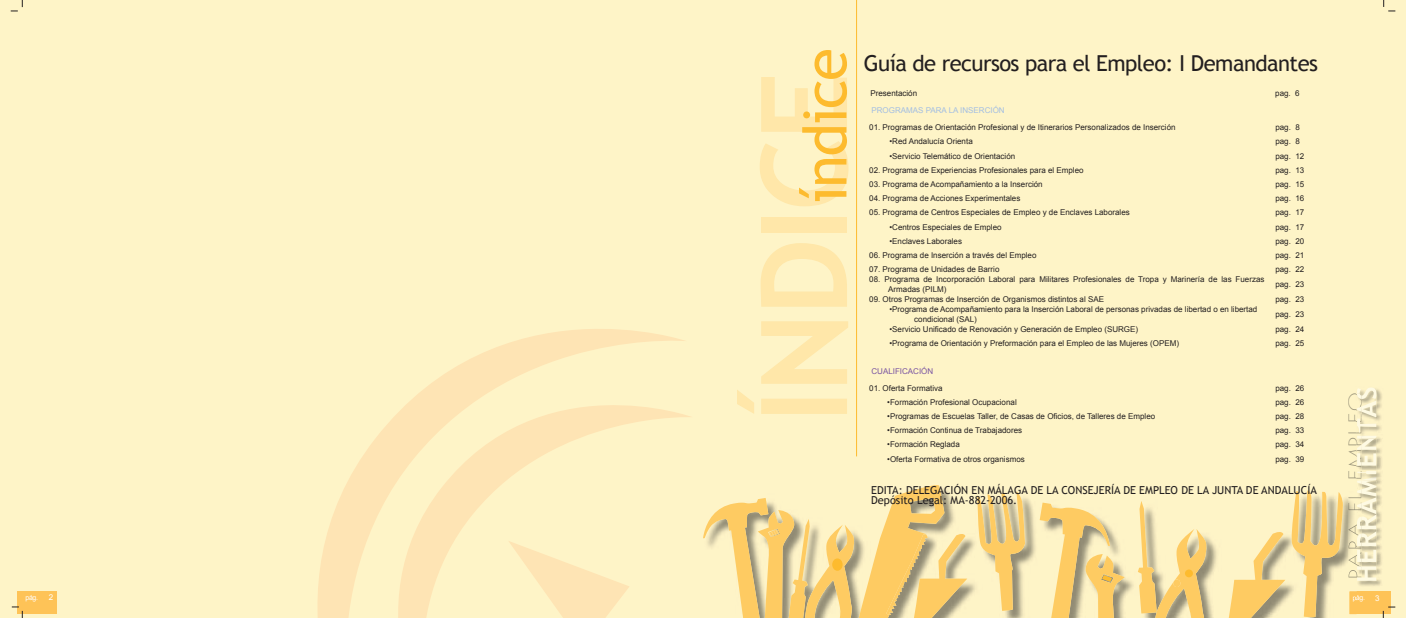
<style>
.page{position:relative;width:1406px;height:618px;background:#fff}
.page>*{position:absolute;margin:0;border:0;box-sizing:border-box;transform-origin:0 0}
.t1{font:700 120px "Trebuchet MS";letter-spacing:-.025em;color:#ffe7a9}
.t2{font:22px "Trebuchet MS";letter-spacing:-.025em;color:#231f20}
.t3{font:18px "Geometric 231 BT Light C";letter-spacing:.08em;color:#958f77;scale:1.25 1}
.t4{font:11px/10px "Trebuchet MS";color:#231f20}
.t5{font:8px/10px "Arial";color:#231f20}
.t6{font:8px "Arial";color:#a2bee3}
.t7{font:8px "Arial";color:#7954a2}
.t8{font:8px "Arial";color:#fff}
.t9{font:7px "Arial";letter-spacing:-.05em;color:#fff}
.s1{font-weight:400;font-size:60px;color:#fdbb2e}
</style>
<div class="page">
<div style="left:0;top:0;width:703px;height:618px;background:#fef4c7"></div>
<svg style="left:318px;top:329px;width:367px;height:289px"></svg>
<svg style="left:348px;top:362px;width:343px;height:256px"></svg>
<svg style="left:508px;top:541px;width:122px;height:77px"></svg>
<div style="left:17px;top:591px;width:39px;height:23px;background:#fec357"></div>
<svg style="left:11px;top:0;width:12px;height:12px"></svg>
<svg style="left:12px;top:607px;width:11px;height:11px"></svg>
<div style="left:703px;top:0;width:703px;height:618px;background:#fef4c7"></div>
<img style="left:1358px;top:389px;width:24px;height:197px">
<img style="left:1356px;top:394px;width:1px;height:85px">
<img style="left:1357px;top:387px;width:20px;height:194px">
<img style="left:1357px;top:394px;width:5px;height:183px">
<svg style="left:1357px;top:470px;width:25px;height:11px"></svg>
<img style="left:1377px;top:418px;width:5px;height:20px">
<img style="left:1376px;top:418px;width:1px;height:20px">
<svg style="left:1356px;top:418px;width:20px;height:20px"></svg>
<div style="left:1350px;top:591px;width:41px;height:23px;background:#fec357"></div>
<svg style="left:1383px;top:0;width:12px;height:12px"></svg>
<svg style="left:1383px;top:607px;width:12px;height:11px"></svg>
<img style="left:967px;top:498px;width:69px;height:120px">
<svg style="left:703px;top:485px;width:264px;height:133px"></svg>
<svg style="left:977px;top:491px;width:48px;height:120px"></svg>
<div style="left:832px;top:558px;width:11px;height:13px;background:#fdbb2e;border-radius:50%"></div>
<img style="left:1039px;top:498px;width:317px;height:120px">
<img style="left:1348px;top:497px;width:9px;height:80px">
<img style="left:1350px;top:591px;width:7px;height:23px">
<svg style="left:1353px;top:595px;width:4px;height:7px"></svg>
<img style="left:1101px;top:498px;width:190px;height:85px">
<svg style="left:1138px;top:501px;width:69px;height:117px"></svg>
<svg style="left:1229px;top:532px;width:56px;height:86px"></svg>
<svg style="left:1291px;top:490px;width:52px;height:127px"></svg>
<svg style="left:1040px;top:503px;width:85px;height:115px"></svg>
<div style="left:1185px;top:569px;width:8px;height:8px;background:#fdbb2e;border-radius:50%"></div>
<hr style="left:856px;top:0;width:1px;height:456px;background:#fdbb2e">
<p class="t9" style="left:26px;top:593px;width:14px">pág.</p>
<p class="t8" style="left:49px;top:592px;width:6px">2</p>
<h1 class="t1" style="left:729px;top:423px;width:376px;rotate:-90deg">ÍNDICE<span class="s1">índice</span></h1>
<h2 class="t2" style="left:864px;top:50px;width:456px">Guía de recursos para el Empleo: I Demandantes</h2>
<p class="t5" style="left:871px;top:89px;width:48px">Presentación</p>
<p class="t5" style="left:1275px;top:89px;width:26px">pag. 6</p>
<p class="t6" style="left:871px;top:105px;width:135px">PROGRAMAS PARA LA INSERCIÓN</p>
<p class="t5" style="left:869px;top:122px;width:308px">01. Programas de Orientación Profesional y de Itinerarios Personalizados de Inserción</p>
<p class="t5" style="left:1275px;top:122px;width:26px">pag. 8</p>
<p class="t5" style="left:889px;top:137px;width:85px">•Red Andalucía Orienta</p>
<p class="t5" style="left:1275px;top:137px;width:26px">pag. 8</p>
<p class="t5" style="left:889px;top:151px;width:127px">•Servicio Telemático de Orientación</p>
<p class="t5" style="left:1275px;top:151px;width:30px">pag. 12</p>
<p class="t5" style="left:869px;top:165px;width:216px">02. Programa de Experiencias Profesionales para el Empleo</p>
<p class="t5" style="left:1275px;top:165px;width:30px">pag. 13</p>
<p class="t5" style="left:869px;top:179px;width:175px">03. Programa de Acompañamiento a la Inserción</p>
<p class="t5" style="left:1275px;top:179px;width:30px">pag. 15</p>
<p class="t5" style="left:869px;top:193px;width:153px">04. Programa de Acciones Experimentales</p>
<p class="t5" style="left:1275px;top:193px;width:30px">pag. 16</p>
<p class="t5" style="left:869px;top:208px;width:262px">05. Programa de Centros Especiales de Empleo y de Enclaves Laborales</p>
<p class="t5" style="left:1275px;top:208px;width:30px">pag. 17</p>
<p class="t5" style="left:889px;top:222px;width:114px">•Centros Especiales de Empleo</p>
<p class="t5" style="left:1275px;top:222px;width:30px">pag. 17</p>
<p class="t5" style="left:889px;top:236px;width:74px">•Enclaves Laborales</p>
<p class="t5" style="left:1275px;top:236px;width:30px">pag. 20</p>
<p class="t5" style="left:869px;top:250px;width:169px">06. Programa de Inserción a través del Empleo</p>
<p class="t5" style="left:1275px;top:250px;width:30px">pag. 21</p>
<p class="t5" style="left:869px;top:264px;width:132px">07. Programa de Unidades de Barrio</p>
<p class="t5" style="left:1275px;top:264px;width:30px">pag. 22</p>
<p class="t5" style="left:888px;top:274px;width:378px;text-indent:-19px">08. Programa de Incorporación Laboral para Militares Profesionales de Tropa y Marinería de las Fuerzas<br>Armadas (PILM)</p>
<p class="t5" style="left:1275px;top:279px;width:30px">pag. 23</p>
<p class="t5" style="left:869px;top:295px;width:236px">09. Otros Programas de Inserción de Organismos distintos al SAE</p>
<p class="t5" style="left:1275px;top:295px;width:30px">pag. 23</p>
<p class="t5" style="left:914px;top:305px;width:345px;text-indent:-25px">•Programa de Acompañamiento para la Inserción Laboral de personas privadas de libertad o en libertad condicional (SAL)</p>
<p class="t5" style="left:1275px;top:310px;width:30px">pag. 23</p>
<p class="t5" style="left:889px;top:325px;width:250px">•Servicio Unificado de Renovación y Generación de Empleo (SURGE)</p>
<p class="t5" style="left:1275px;top:325px;width:30px">pag. 24</p>
<p class="t5" style="left:889px;top:339px;width:291px">•Programa de Orientación y Preformación para el Empleo de las Mujeres (OPEM)</p>
<p class="t5" style="left:1275px;top:339px;width:30px">pag. 25</p>
<p class="t7" style="left:871px;top:365px;width:63px">CUALIFICACIÓN</p>
<p class="t5" style="left:869px;top:383px;width:75px">01. Oferta Formativa</p>
<p class="t5" style="left:1275px;top:383px;width:30px">pag. 26</p>
<p class="t5" style="left:887px;top:397px;width:131px">•Formación Profesional Ocupacional</p>
<p class="t5" style="left:1275px;top:397px;width:30px">pag. 26</p>
<p class="t5" style="left:887px;top:411px;width:269px">•Programas de Escuelas Taller, de Casas de Oficios, de Talleres de Empleo</p>
<p class="t5" style="left:1275px;top:411px;width:30px">pag. 28</p>
<p class="t5" style="left:887px;top:425px;width:136px">•Formación Continua de Trabajadores</p>
<p class="t5" style="left:1275px;top:425px;width:30px">pag. 33</p>
<p class="t5" style="left:887px;top:440px;width:74px">•Formación Reglada</p>
<p class="t5" style="left:1275px;top:440px;width:30px">pag. 34</p>
<p class="t5" style="left:887px;top:454px;width:139px">•Oferta Formativa de otros organismos</p>
<p class="t5" style="left:1275px;top:454px;width:30px">pag. 39</p>
<h3 class="t4" style="left:871px;top:486px;width:447px">EDITA: DELEGACIÓN EN MÁLAGA DE LA CONSEJERÍA DE EMPLEO DE LA JUNTA DE ANDALUCÍA<br>Depósito Legal: MA-882-2006.</h3>
<h3 class="t3" style="left:1344px;top:579px;width:150px;rotate:-90deg">PARA EL EMPLEO</h3>
<p class="t9" style="left:1352px;top:593px;width:14px">pág.</p>
<p class="t8" style="left:1375px;top:593px;width:6px">3</p>
</div>
